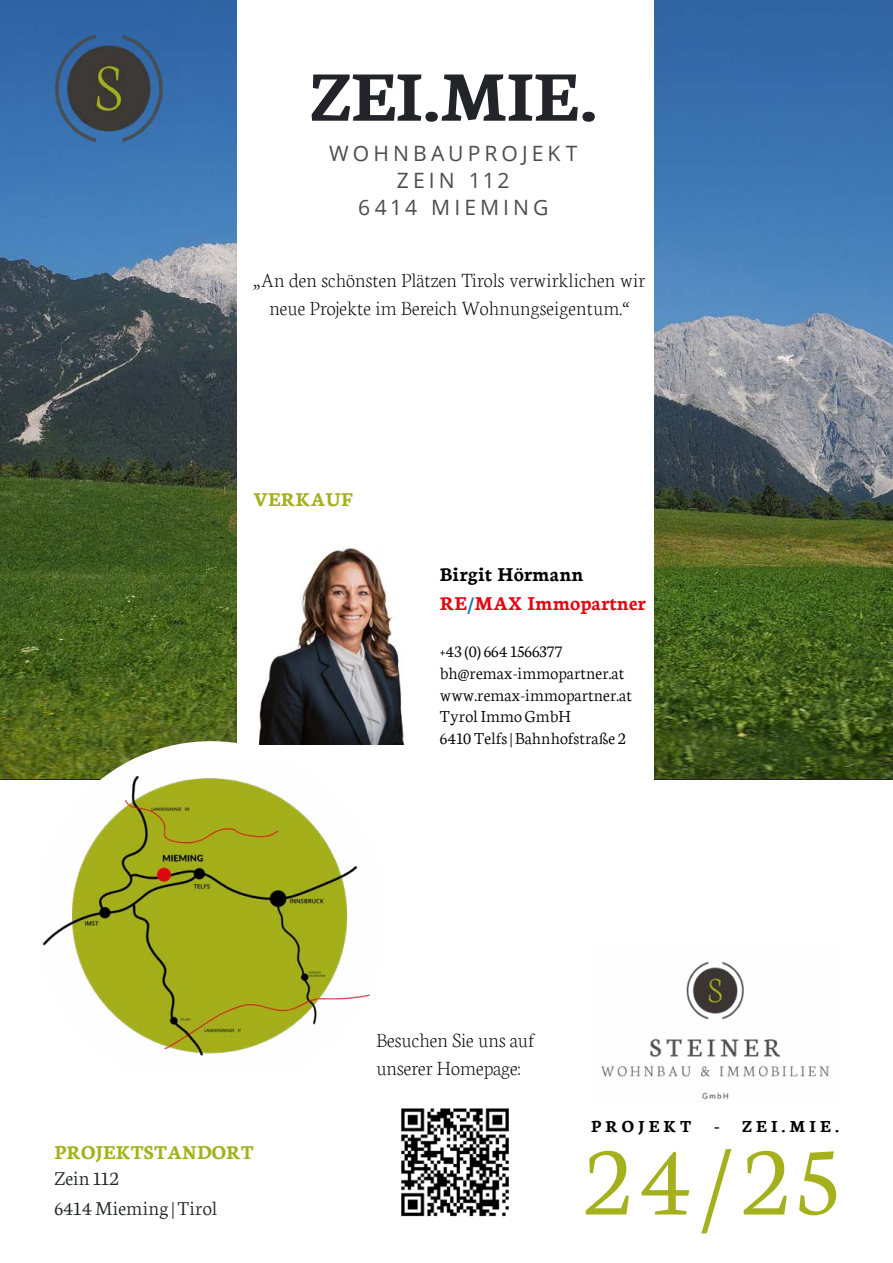
<style>
.page{position:relative;width:893px;height:1263px;background:#fff}
.page>*{position:absolute;margin:0;border:0;box-sizing:border-box;transform-origin:0 0}
.t1{font:300 108px "Neuton";color:#a4b01c}
.t2{font:700 76.05px "Neuton";letter-spacing:-.015em;color:#222429}
.t3{font:21.15px/27px "Open Sans";letter-spacing:.195em;color:#4d4b4b;text-align:center}
.t4{font:200 21px/28.5px "Neuton";color:#000;text-align:center}
.t5{font:700 21px/29.4px "Neuton";color:#e30613}
.t6{font:300 21px/29.4px "Neuton";color:#222429}
.t7{font:700 21px "Neuton";color:#a4b01c}
.t8{font:300 18px/21.6px "Neuton";color:#000}
.t9{font:700 18px "Neuton";letter-spacing:.22em;color:#000}
.s1{color:#000}
.s2{color:#0075bf}
</style>
<div class="page">
<img style="left:601px;top:961px;width:228px;height:138px">
<img style="left:401px;top:1108px;width:108px;height:109px">
<img style="left:0;top:0;width:237px;height:779px">
<img style="left:54px;top:23px;width:125px;height:127px">
<div style="left:34px;top:741px;width:354px;height:352px;background:#fff;border-radius:50%"></div>
<img style="left:36px;top:761px;width:334px;height:295px">
<img style="left:655px;top:0;width:238px;height:779px">
<img style="left:260px;top:548px;width:145px;height:196px">
<h2 class="t2" style="left:310px;top:55px;width:289px">ZEI.MIE.</h2>
<p class="t3" style="left:329px;top:139px;width:250px">WOHNBAUPROJEKT<br>ZEIN 112<br>6414 MIEMING</p>
<p class="t4" style="left:254px;top:266px;width:393px">„An den schönsten Plätzen Tirols verwirklichen wir neue Projekte im Bereich Wohnungseigentum.“</p>
<p class="t7" style="left:253px;top:488px;width:101px">VERKAUF</p>
<p class="t5" style="left:440px;top:559px;width:207px"><span class="s1">Birgit Hörmann<br></span>RE<span class="s2">/</span>MAX Immopartner</p>
<p class="t8" style="left:440px;top:641px;width:194px">+43 (0) 664 1566377 bh@remax-immopartner.at www.remax-immopartner.at<br>Tyrol Immo GmbH<br>6410 Telfs | Bahnhofstraße 2</p>
<p class="t7" style="left:54px;top:1141px;width:201px">PROJEKTSTANDORT</p>
<p class="t6" style="left:54px;top:1164px;width:165px">Zein 112<br>6414 Mieming | Tirol</p>
<p class="t4" style="left:376px;top:1026px;width:160px;text-align:left">Besuchen Sie uns auf unserer Homepage:</p>
<p class="t9" style="left:591px;top:1117px;width:102px">PROJEKT</p>
<p class="t9" style="left:714px;top:1117px;width:126px">- ZEI.MIE.</p>
<h1 class="t1" style="left:583px;top:1123px;width:257px">24/25</h1>
</div>
